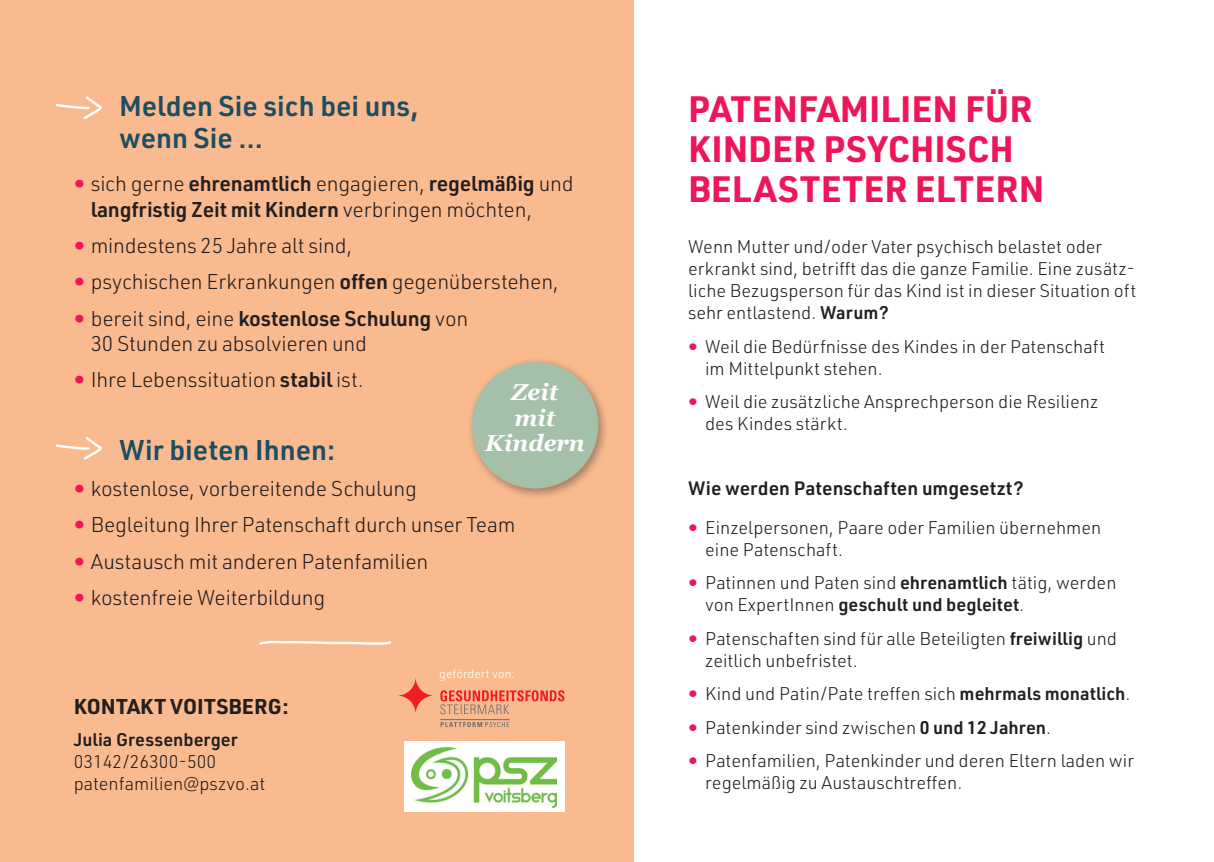
<style>
.page{position:relative;width:1214px;height:862px;background:#fff}
.page>*{position:absolute;margin:0;border:0;box-sizing:border-box;transform-origin:0 0}
.t1{font:700 36px/40px "URWDIN";color:#ee1659}
.t2{font:600 28px/32px "URWDIN";color:#1e4d61}
.t3{font:italic 700 23px/25.6px "Georgia";color:#fff;text-align:center}
.t4{font:300 21px/25px "URWDIN";letter-spacing:-.01em;color:#231f20}
.t5{font:600 21px/25.4px "URWDIN";letter-spacing:-.01em;color:#231f20}
.t6{font:700 21px "URWDIN";color:#231f20}
.t7{font:600 19px "URWDIN";color:#231f20}
.t8{font:300 18px/22px "URWDIN";color:#231f20}
.t9{font:600 18px "URWDIN";color:#231f20}
.t10{font:300 12px "URWDIN";color:#fff}
.s1{font-weight:700;color:#ee1659}
.s2{font-weight:300}
.s3{font-weight:600}
</style>
<div class="page">
<div style="left:0;top:0;width:633px;height:862px;background:#faba8f"></div>
<img style="left:470px;top:360px;width:136px;height:137px">
<div style="left:471px;top:362px;width:127px;height:126px;background:#a5c0a9;border-radius:50%"></div>
<svg style="left:55px;top:96px;width:47px;height:23px"></svg>
<svg style="left:55px;top:437px;width:47px;height:23px"></svg>
<svg style="left:259px;top:640px;width:133px;height:5px"></svg>
<svg style="left:440px;top:690px;width:124px;height:24px"></svg>
<svg style="left:397px;top:677px;width:37px;height:37px"></svg>
<hr style="left:440px;top:719px;width:69px;height:1px;background:#6c6d70">
<svg style="left:440px;top:722px;width:69px;height:5px"></svg>
<div style="left:405px;top:741px;width:160px;height:70px;background:#fff"></div>
<img style="left:411px;top:747px;width:145px;height:60px">
<h2 class="t2" style="left:119px;top:89px;width:301px">Melden Sie sich bei uns, wenn Sie …</h2>
<p class="t5" style="left:91px;top:170px;width:484px;text-indent:-17px"><span class="s1">•</span> <span class="s2">sich gerne</span> ehrenamtlich <span class="s2">engagieren,</span> regelmäßig <span class="s2">und </span>langfristig Zeit mit Kindern <span class="s2">verbringen möchten,</span></p>
<p class="t4" style="left:74px;top:233px;width:280px"><span class="s1">•</span> mindestens 25 Jahre alt sind,</p>
<p class="t4" style="left:74px;top:269px;width:486px"><span class="s1">•</span> psychischen Erkrankungen <span class="s3">offen</span> gegenüberstehen,</p>
<p class="t4" style="left:91px;top:305px;width:379px;text-indent:-17px"><span class="s1">•</span> bereit sind, eine <span class="s3">kostenlose Schulung</span> von<br>30 Stunden zu absolvieren und</p>
<p class="t4" style="left:74px;top:366px;width:291px"><span class="s1">•</span> Ihre Lebenssituation <span class="s3">stabil</span> ist.</p>
<p class="t3" style="left:485px;top:379px;width:101px">Zeit<br>mit<br>Kindern</p>
<h2 class="t2" style="left:119px;top:432px;width:217px">Wir bieten Ihnen:</h2>
<p class="t4" style="left:74px;top:475px;width:344px"><span class="s1">•</span> kostenlose, vorbereitende Schulung</p>
<p class="t4" style="left:74px;top:512px;width:443px"><span class="s1">•</span> Begleitung Ihrer Patenschaft durch unser Team</p>
<p class="t4" style="left:74px;top:548px;width:356px"><span class="s1">•</span> Austausch mit anderen Patenfamilien</p>
<p class="t4" style="left:74px;top:584px;width:253px"><span class="s1">•</span> kostenfreie Weiterbildung</p>
<p class="t6" style="left:74px;top:692px;width:216px">KONTAKT VOITSBERG:</p>
<p class="t9" style="left:74px;top:728px;width:166px">Julia Gressenberger</p>
<p class="t8" style="left:74px;top:750px;width:193px">03142/26300-500 patenfamilien@pszvo.at</p>
<p class="t10" style="left:439px;top:665px;width:77px">gefördert von:</p>
<h1 class="t1" style="left:688px;top:88px;width:357px">PATENFAMILIEN FÜR<br>KINDER PSYCHISCH<br>BELASTETER ELTERN</h1>
<p class="t8" style="left:688px;top:235px;width:449px">Wenn Mutter und/oder Vater psychisch belastet oder erkrankt sind, betrifft das die ganze Familie. Eine zusätz&shy;liche Bezugsperson für das Kind ist in dieser Situation oft sehr entlastend. <span class="s3">Warum?</span></p>
<p class="t8" style="left:705px;top:335px;width:401px;text-indent:-17px"><span class="s1">•</span> Weil die Bedürfnisse des Kindes in der Patenschaft im Mittelpunkt stehen.</p>
<p class="t8" style="left:705px;top:390px;width:395px;text-indent:-17px"><span class="s1">•</span> Weil die zusätzliche Ansprechperson die Resilienz des Kindes stärkt.</p>
<p class="t7" style="left:688px;top:475px;width:337px">Wie werden Patenschaften umgesetzt?</p>
<p class="t8" style="left:705px;top:516px;width:397px;text-indent:-17px"><span class="s1">•</span> Einzelpersonen, Paare oder Familien übernehmen eine Patenschaft.</p>
<p class="t8" style="left:705px;top:571px;width:413px;text-indent:-17px"><span class="s1">•</span> Patinnen und Paten sind <span class="s3">ehrenamtlich</span> tätig, werden von ExpertInnen <span class="s3">geschult und begleitet</span>.</p>
<p class="t8" style="left:705px;top:627px;width:413px;text-indent:-17px"><span class="s1">•</span> Patenschaften sind für alle Beteiligten <span class="s3">freiwillig</span> und zeitlich unbefristet.</p>
<p class="t8" style="left:688px;top:682px;width:444px"><span class="s1">•</span> Kind und Patin/Pate treffen sich <span class="s3">mehrmals monatlich</span>.</p>
<p class="t8" style="left:688px;top:715px;width:364px"><span class="s1">•</span> Patenkinder sind zwischen <span class="s3">0 und 12 Jahren</span>.</p>
<p class="t8" style="left:705px;top:749px;width:430px;text-indent:-17px"><span class="s1">•</span> Patenfamilien, Patenkinder und deren Eltern laden wir regelmäßig zu Austauschtreffen.</p>
</div>
